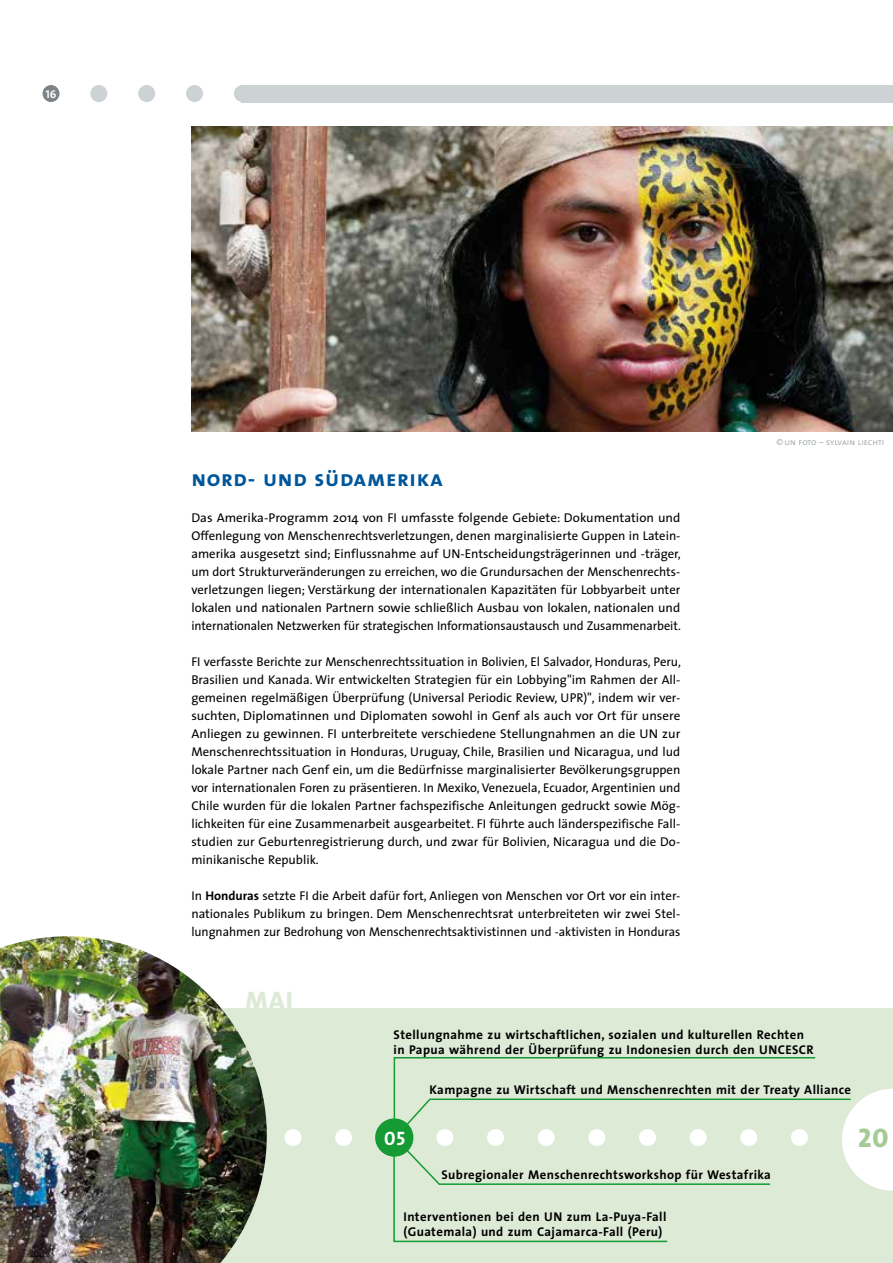
<style>
.page{position:relative;width:893px;height:1263px;background:#fff}
.page>*{position:absolute;margin:0;border:0;box-sizing:border-box;transform-origin:0 0}
.fi_zwischenüberschri{font:27px "The Sans Extra Bold Caps";color:#a4ca95}
.fi_H1_a{font:800 25.5px "The Sans";color:#ddead6}
.fi_H1{font:22.5px "The Sans Bold Caps";letter-spacing:.03em;color:#00569a}
.fi_zwischenüberschri-2{font:19.5px "The Sans Bold Caps";color:#fff}
.fi_fließtext{font:12.75px/18px "The Sans";color:#000;text-align:justify}
.fi_zwischenüberschri-3{font:700 12.75px/15px "The Sans";letter-spacing:.03em;color:#000}
.t1{font:11.25px "The Sans Bold Caps";color:#fff}
.bildnachweis{font:9px "The Sans Semi Light Caps";color:#9ba2a7}
.s1{font-weight:700}
</style>
<div class="page">
<div style="left:0;top:1008px;width:893px;height:255px;background:#ddead6"></div>
<div style="left:43px;top:85px;width:17px;height:17px;background:#7d8386;border-radius:50%"></div>
<div style="left:241px;top:85px;width:652px;height:17px;background:#cdd2d5"></div>
<div style="left:186px;top:85px;width:17px;height:17px;background:#cdd2d5;border-radius:50%"></div>
<div style="left:234px;top:85px;width:17px;height:17px;background:#cdd2d5;border-radius:50%"></div>
<div style="left:138px;top:85px;width:17px;height:17px;background:#cdd2d5;border-radius:50%"></div>
<div style="left:90px;top:85px;width:17px;height:17px;background:#cdd2d5;border-radius:50%"></div>
<svg style="left:393px;top:1057px;width:500px;height:186px"></svg>
<div style="left:284px;top:1129px;width:18px;height:17px;background:#fff;border-radius:50%"></div>
<div style="left:335px;top:1129px;width:17px;height:17px;background:#fff;border-radius:50%"></div>
<div style="left:375px;top:1118px;width:38px;height:39px;background:#159a34;border-radius:50%"></div>
<div style="left:436px;top:1129px;width:17px;height:17px;background:#fff;border-radius:50%"></div>
<div style="left:487px;top:1129px;width:17px;height:17px;background:#fff;border-radius:50%"></div>
<div style="left:538px;top:1129px;width:17px;height:17px;background:#fff;border-radius:50%"></div>
<div style="left:588px;top:1129px;width:17px;height:17px;background:#fff;border-radius:50%"></div>
<div style="left:639px;top:1129px;width:17px;height:17px;background:#fff;border-radius:50%"></div>
<div style="left:690px;top:1129px;width:17px;height:17px;background:#fff;border-radius:50%"></div>
<div style="left:740px;top:1129px;width:17px;height:17px;background:#fff;border-radius:50%"></div>
<div style="left:791px;top:1129px;width:17px;height:17px;background:#fff;border-radius:50%"></div>
<img style="left:191px;top:126px;width:702px;height:306px">
<img style="left:0;top:936px;width:267px;height:327px">
<p class="t1" style="left:46px;top:84px;width:12px">16</p>
<p class="fi_H1" style="left:191px;top:460px;width:253px">nord- und südamerika</p>
<p class="fi_fließtext" style="left:191px;top:508px;width:491px">Das Amerika-Programm 2014 von FI umfasste folgende Gebiete: Dokumentation und Offenlegung von Menschenrechtsverletzungen, denen marginalisierte Guppen in Latein&shy;amerika ausgesetzt sind; Einflussnahme auf UN-Entscheidungsträgerinnen und -träger, um dort Strukturveränderungen zu erreichen, wo die Grundursachen der Menschenrechts&shy;verletzungen liegen; Verstärkung der internationalen Kapazitäten für Lobbyarbeit unter lokalen und nationalen Partnern sowie schließlich Ausbau von lokalen, nationalen und internationalen Netzwerken für strategischen Informationsaustausch und Zusammenarbeit.</p>
<p class="fi_fließtext" style="left:191px;top:652px;width:491px">FI verfasste Berichte zur Menschenrechtssituation in Bolivien, El Salvador, Honduras, Peru, Brasilien und Kanada. Wir entwickelten Strategien für ein Lobbying"im Rahmen der All&shy;gemeinen regelmäßigen Überprüfung (Universal Periodic Review, UPR)", indem wir ver&shy;suchten, Diplomatinnen und Diplomaten sowohl in Genf als auch vor Ort für unsere Anliegen zu gewinnen. FI unterbreitete verschiedene Stellungnahmen an die UN zur Menschenrechtssituation in Honduras, Uruguay, Chile, Brasilien und Nicaragua, und lud lokale Partner nach Genf ein, um die Bedürfnisse marginalisierter Bevölkerungsgruppen vor internationalen Foren zu präsentieren. In Mexiko, Venezuela, Ecuador, Argentinien und Chile wurden für die lokalen Partner fachspezifische Anleitungen gedruckt sowie Mög&shy;lichkeiten für eine Zusammenarbeit ausgearbeitet. FI führte auch länderspezifische Fall&shy;studien zur Geburtenregistrierung durch, und zwar für Bolivien, Nicaragua und die Do&shy;minikanische Republik.</p>
<p class="fi_fließtext" style="left:191px;top:886px;width:491px">In <span class="s1">Honduras</span> setzte FI die Arbeit dafür fort, Anliegen von Menschen vor Ort vor ein inter&shy;nationales Publikum zu bringen. Dem Menschenrechtsrat unterbreiteten wir zwei Stel&shy;lungnahmen zur Bedrohung von Menschenrechtsaktivistinnen und -aktivisten in Honduras</p>
<p class="fi_H1_a" style="left:245px;top:978px;width:49px">MAI</p>
<p class="bildnachweis" style="left:776px;top:434px;width:110px">© un foto – sylvain liechti</p>
<p class="fi_zwischenüberschri-3" style="left:394px;top:1026px;width:422px">Stellungnahme zu wirtschaftlichen, sozialen und kulturellen Rechten in Papua während der Überprüfung zu Indonesien durch den UNCESCR</p>
<p class="fi_zwischenüberschri-3" style="left:429px;top:1081px;width:423px">Kampagne zu Wirtschaft und Menschenrechten mit der Treaty Alliance</p>
<p class="fi_zwischenüberschri-2" style="left:384px;top:1122px;width:23px">05</p>
<p class="fi_zwischenüberschri-3" style="left:441px;top:1167px;width:331px">Subregionaler Menschenrechtsworkshop für Westafrika</p>
<p class="fi_zwischenüberschri-3" style="left:404px;top:1209px;width:264px">Interventionen bei den UN zum La-Puya-Fall (Guatemala) und zum Cajamarca-Fall (Peru)</p>
<p class="fi_zwischenüberschri" style="left:858px;top:1115px;width:32px">20</p>
</div>
